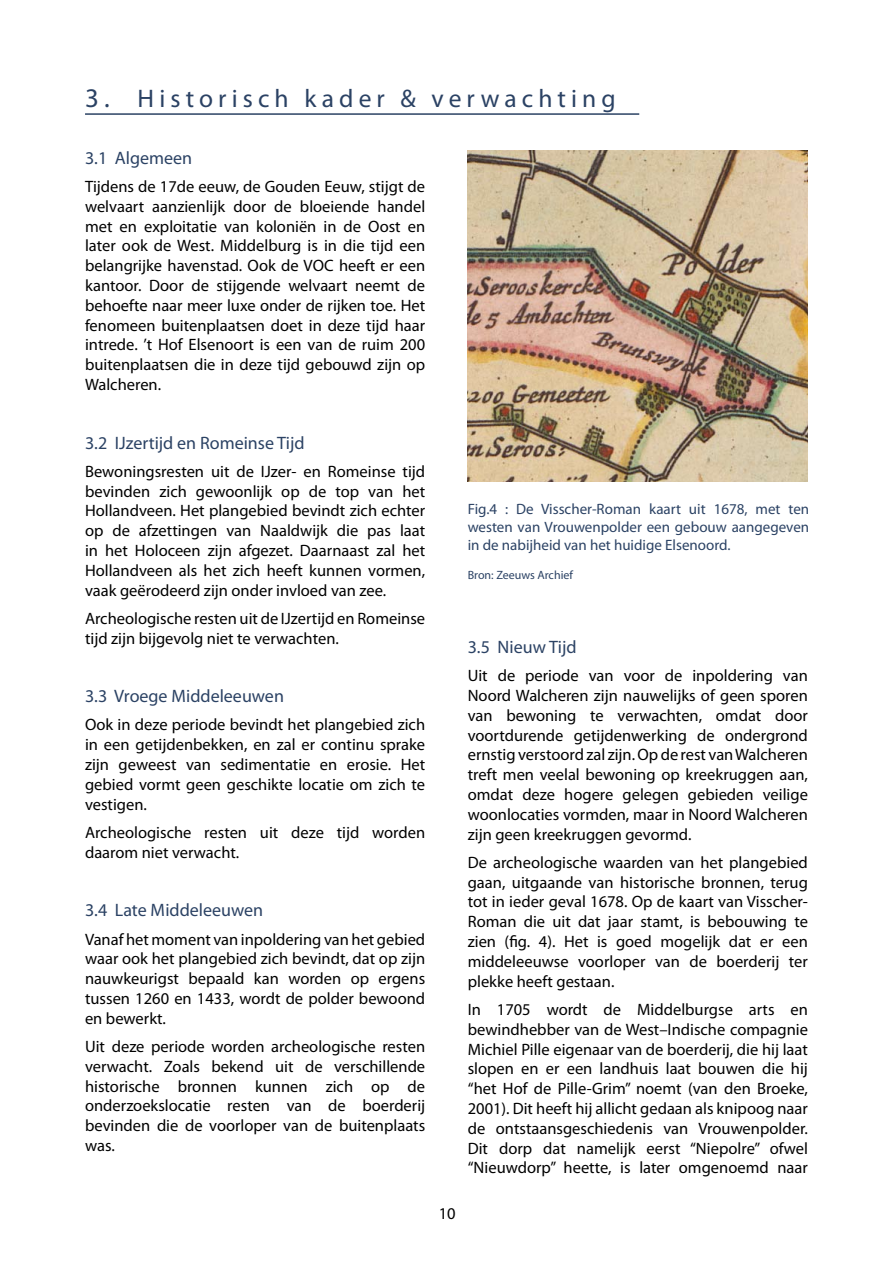
<style>
.page{position:relative;width:893px;height:1263px;background:#fff}
.page>*{position:absolute;margin:0;border:0;box-sizing:border-box;transform-origin:0 0}
.t1{font:25.5px "Myriad Pro";letter-spacing:.2em;color:#2b4264}
.t2{font:18px "Myriad Pro";color:#2b4264}
.t3{font:16.5px/19.8px "Myriad Pro";color:#000;text-align:justify}
.t4{font:15px/18px "Myriad Pro";color:#2b4264;text-align:justify}
.t5{font:12px "Myriad Pro";color:#2b4264}
.s1{font-size:27px}
</style>
<div class="page">
<hr style="left:85px;top:113px;width:554px;height:2px;background:#2b4264">
<img style="left:468px;top:150px;width:340px;height:332px">
<h1 class="t1" style="left:85px;top:82px;width:532px"><span class="s1">3.</span> Historisch kader &amp; verwachting</h1>
<p class="t2" style="left:85px;top:147px;width:109px">3.1 Algemeen</p>
<p class="t3" style="left:85px;top:176px;width:342px">Tijdens de 17de eeuw, de Gouden Eeuw, stijgt de welvaart aanzienlijk door de bloeiende handel met en exploitatie van koloniën in de Oost en later ook de West. Middelburg is in die tijd een belangrijke havenstad. Ook de VOC heeft er een kantoor. Door de stijgende welvaart neemt de behoefte naar meer luxe onder de rijken toe. Het fenomeen buitenplaatsen doet in deze tijd haar intrede. ’t Hof Elsenoort is een van de ruim 200 buitenplaatsen die in deze tijd gebouwd zijn op Walcheren.</p>
<p class="t2" style="left:85px;top:431px;width:221px">3.2 IJzertijd en Romeinse Tijd</p>
<p class="t3" style="left:85px;top:461px;width:342px">Bewoningsresten uit de IJzer- en Romeinse tijd bevinden zich gewoonlijk op de top van het Hollandveen. Het plangebied bevindt zich echter op de afzettingen van Naaldwijk die pas laat in het Holoceen zijn afgezet. Daarnaast zal het Hollandveen als het zich heeft kunnen vormen, vaak geërodeerd zijn onder invloed van zee.</p>
<p class="t3" style="left:85px;top:608px;width:342px">Archeologische resten uit de IJzertijd en Romeinse tijd zijn bijgevolg niet te verwachten.</p>
<p class="t2" style="left:85px;top:685px;width:200px">3.3 Vroege Middeleeuwen</p>
<p class="t3" style="left:85px;top:715px;width:342px">Ook in deze periode bevindt het plangebied zich in een getijdenbekken, en zal er continu sprake zijn geweest van sedimentatie en erosie. Het gebied vormt geen geschikte locatie om zich te vestigen.</p>
<p class="t3" style="left:85px;top:822px;width:342px">Archeologische resten uit deze tijd worden daarom niet verwacht.</p>
<p class="t2" style="left:85px;top:899px;width:180px">3.4 Late Middeleeuwen</p>
<p class="t3" style="left:85px;top:929px;width:342px">Vanaf het moment van inpoldering van het gebied waar ook het plangebied zich bevindt, dat op zijn nauwkeurigst bepaald kan worden op ergens tussen 1260 en 1433, wordt de polder bewoond en bewerkt.</p>
<p class="t3" style="left:85px;top:1036px;width:342px">Uit deze periode worden archeologische resten verwacht. Zoals bekend uit de verschillende historische bronnen kunnen zich op de onderzoekslocatie resten van de boerderij bevinden die de voorloper van de buitenplaats was.</p>
<p class="t4" style="left:468px;top:500px;width:343px">Fig.4 : De Visscher-Roman kaart uit 1678, met ten westen van Vrouwenpolder een gebouw aangegeven in de nabijheid van het huidige Elsenoord.</p>
<p class="t5" style="left:468px;top:568px;width:107px">Bron: Zeeuws Archief</p>
<p class="t3" style="left:439px;top:1203px;width:18px">10</p>
<p class="t2" style="left:468px;top:636px;width:110px">3.5 Nieuw Tijd</p>
<p class="t3" style="left:468px;top:665px;width:342px">Uit de periode van voor de inpoldering van Noord Walcheren zijn nauwelijks of geen sporen van bewoning te verwachten, omdat door voortdurende getijdenwerking de ondergrond ernstig verstoord zal zijn. Op de rest van Walcheren treft men veelal bewoning op kreekruggen aan, omdat deze hogere gelegen gebieden veilige woonlocaties vormden, maar in Noord Walcheren zijn geen kreekruggen gevormd.</p>
<p class="t3" style="left:468px;top:852px;width:342px">De archeologische waarden van het plangebied gaan, uitgaande van historische bronnen, terug tot in ieder geval 1678. Op de kaart van Visscher-Roman die uit dat jaar stamt, is bebouwing te zien (fig. 4). Het is goed mogelijk dat er een middeleeuwse voorloper van de boerderij ter plekke heeft gestaan.</p>
<p class="t3" style="left:468px;top:999px;width:342px">In 1705 wordt de Middelburgse arts en bewindhebber van de West–Indische compagnie Michiel Pille eigenaar van de boerderij, die hij laat slopen en er een landhuis laat bouwen die hij “het Hof de Pille-Grim” noemt (van den Broeke, 2001). Dit heeft hij allicht gedaan als knipoog naar de ontstaansgeschiedenis van Vrouwenpolder.<br>Dit dorp dat namelijk eerst “Niepolre” ofwel “Nieuwdorp” heette, is later omgenoemd naar</p>
</div>
